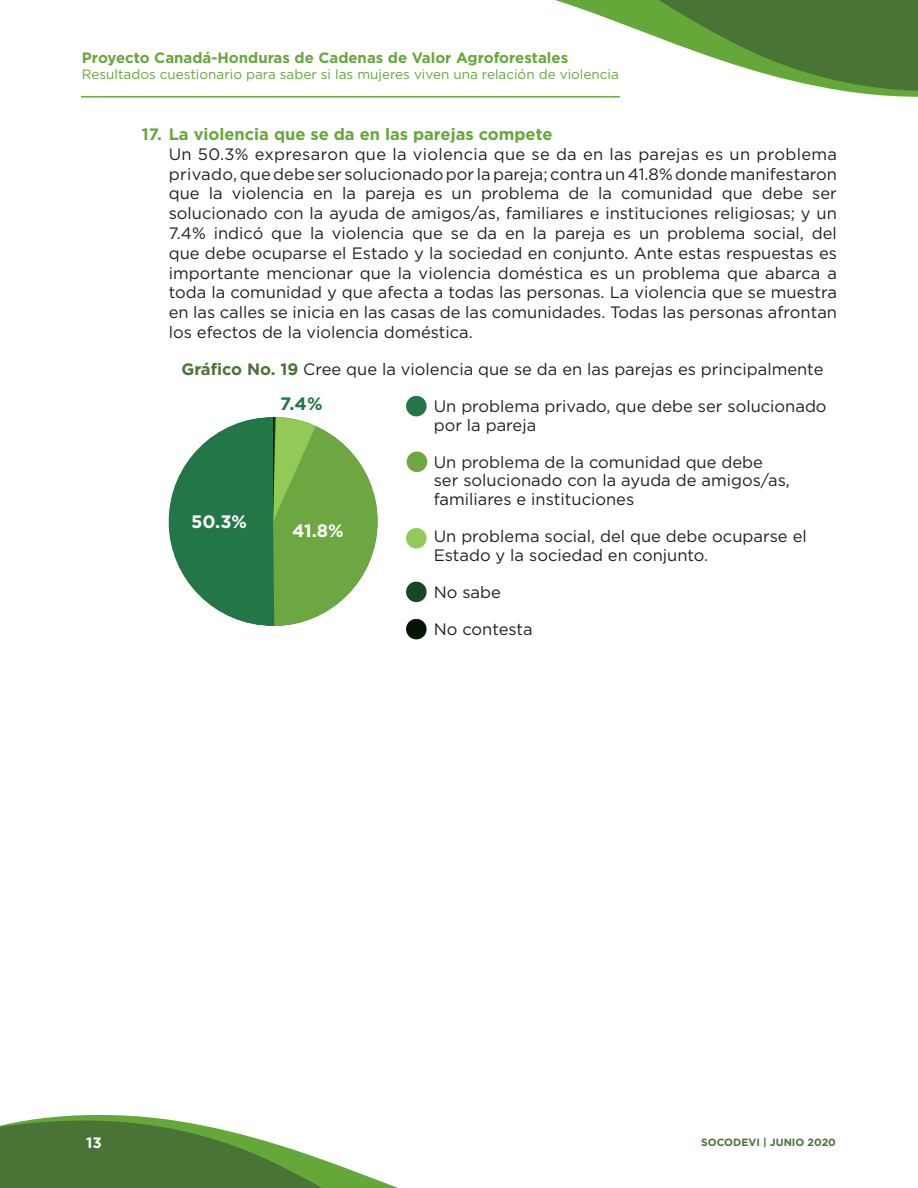
<style>
.page{position:relative;width:918px;height:1188px;background:#fff}
.page>*{position:absolute;margin:0;border:0;box-sizing:border-box;transform-origin:0 0}
.t1{font:700 18px "Gotham";color:#fff}
.t2{font:700 18px "Gotham";color:#237646}
.t3{font:16.5px/19.8px "Gotham";color:#231f20}
.t4{font:700 16.5px "Gotham";color:#64a83a}
.t5{font:700 15px "Gotham";color:#64a83a}
.t6{font:700 15px "Gotham";color:#fff}
.t7{font:13.5px "Gotham";color:#64a83a}
.t8{font:700 10.5px "Gotham";color:#497436}
.s1{font-weight:700;color:#497436}
</style>
<div class="page">
<svg style="left:0;top:1114px;width:398px;height:74px"></svg>
<hr style="left:81px;top:96px;width:539px;height:2px;background:#64a83a">
<svg style="left:501px;top:0;width:417px;height:98px"></svg>
<div style="left:406px;top:396px;width:21px;height:20px;background:#237646;border-radius:50%"></div>
<div style="left:407px;top:452px;width:20px;height:20px;background:#6da742;border-radius:50%"></div>
<div style="left:406px;top:528px;width:21px;height:21px;background:#93ca57;border-radius:50%"></div>
<div style="left:406px;top:582px;width:21px;height:20px;background:#174728;border-radius:50%"></div>
<div style="left:406px;top:619px;width:21px;height:20px;background:#001602;border-radius:50%"></div>
<div style="left:168px;top:417px;width:210px;height:209px;background:#237646;border-radius:50%"></div>
<svg style="left:273px;top:417px;width:105px;height:209px"></svg>
<p class="t5" style="left:82px;top:48px;width:488px">Proyecto Canadá-Honduras de Cadenas de Valor Agroforestales</p>
<p class="t7" style="left:82px;top:66px;width:538px">Resultados cuestionario para saber si las mujeres viven una relación de violencia</p>
<p class="t4" style="left:142px;top:123px;width:412px">17. La violencia que se da en las parejas compete</p>
<p class="t3" style="left:169px;top:144px;width:670px;text-align:justify">Un 50.3% expresaron que la violencia que se da en las parejas es un problema privado, que debe ser solucionado por la pareja; contra un 41.8% donde manifestaron que la violencia en la pareja es un problema de la comunidad que debe ser solucionado con la ayuda de amigos/as, familiares e instituciones religiosas; y un 7.4% indicó que la violencia que se da en la pareja es un problema social, del que debe ocuparse el Estado y la sociedad en conjunto. Ante estas respuestas es importante mencionar que la violencia doméstica es un problema que abarca a toda la comunidad y que afecta a todas las personas. La violencia que se muestra en las calles se inicia en las casas de las comunidades. Todas las personas afrontan los efectos de la violencia doméstica.</p>
<p class="t3" style="left:182px;top:359px;width:643px"><span class="s1">Gráfico No. 19</span> Cree que la violencia que se da en las parejas es principalmente</p>
<p class="t2" style="left:280px;top:392px;width:44px">7.4%</p>
<p class="t1" style="left:191px;top:510px;width:57px">50.3%</p>
<p class="t1" style="left:292px;top:519px;width:53px">41.8%</p>
<p class="t3" style="left:434px;top:396px;width:394px;line-height:18.6px">Un problema privado, que debe ser solucionado por la pareja</p>
<p class="t3" style="left:434px;top:452px;width:358px;line-height:18.6px">Un problema de la comunidad que debe ser solucionado con la ayuda de amigos/as, familiares e instituciones</p>
<p class="t3" style="left:434px;top:527px;width:375px;line-height:18.6px">Un problema social, del que debe ocuparse el<br>Estado y la sociedad en conjunto.</p>
<p class="t3" style="left:434px;top:582px;width:69px">No sabe</p>
<p class="t3" style="left:434px;top:619px;width:101px">No contesta</p>
<p class="t6" style="left:86px;top:1133px;width:17px">13</p>
<p class="t8" style="left:701px;top:1135px;width:136px">SOCODEVI | JUNIO 2020</p>
</div>
